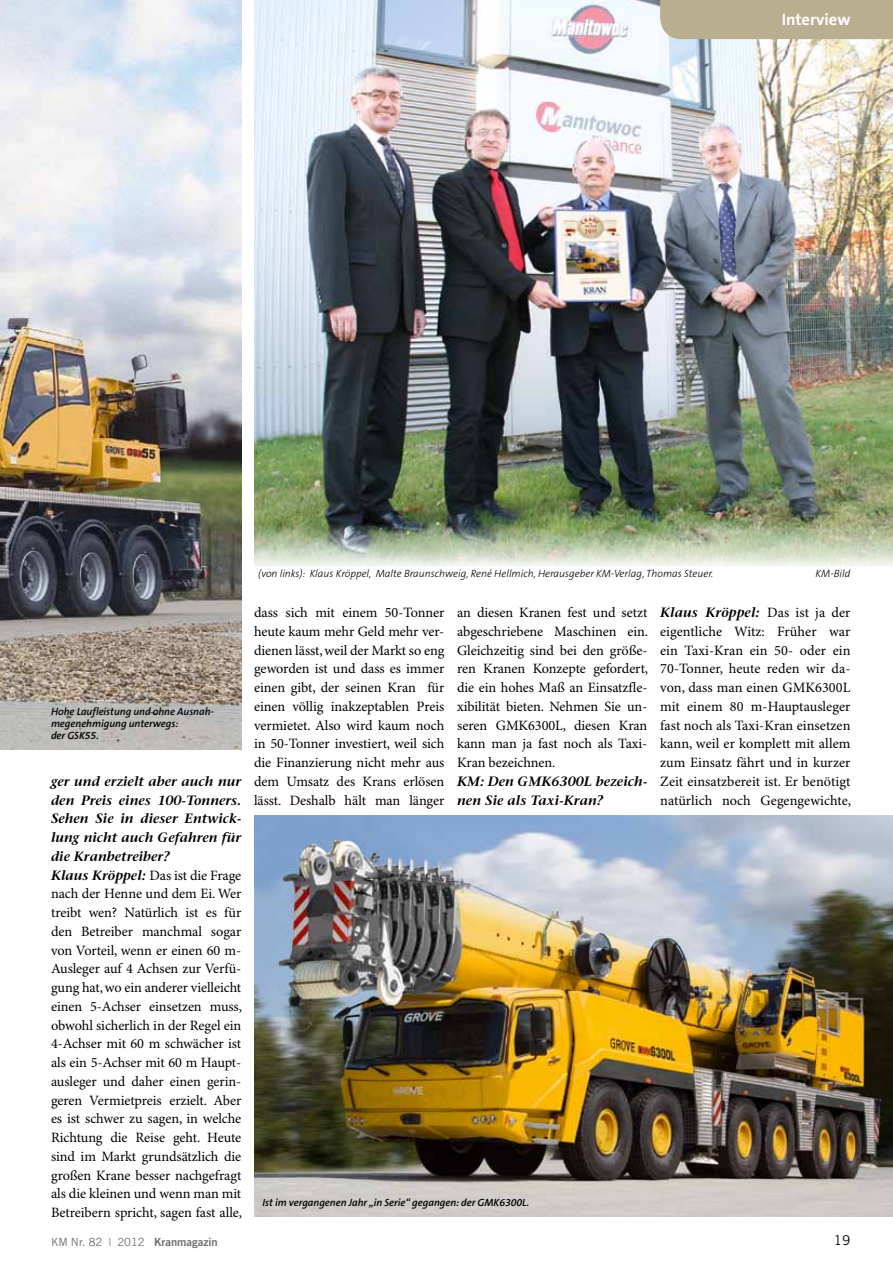
<style>
.page{position:relative;width:893px;height:1263px;background:#fff}
.page>*{position:absolute;margin:0;border:0;box-sizing:border-box;transform-origin:0 0}
.t1{font:700 16.5px "The Sans B7";color:#fff}
.t2{font:14.25px/18.8px "Minion Pro";letter-spacing:-.005em;color:#000;text-align:justify}
.t3{font:italic 600 13.5px/18.8px "Stone Serif";color:#000;text-align:justify}
.t4{font:13.5px "Trade Gothic";color:#000}
.t5{font:11.25px "Trade Gothic";color:#6e6e6e}
.t6{font:italic 600 10.5px/12.3px "The Sans B6";letter-spacing:-.005em;color:#000}
.t7{font:italic 300 10.5px "The Sans B3";color:#000}
.s1{font-family:"Stone Serif";font-weight:600;font-style:italic;font-size:13.5px}
.s2{font-family:"Minion Pro";font-weight:400;font-style:normal;font-size:14.25px}
.s3{font-family:"Trade Gothic Bold Two"}
</style>
<div class="page">
<img style="left:0;top:0;width:241px;height:750px">
<img style="left:254px;top:0;width:639px;height:566px">
<div style="left:660px;top:0;width:233px;height:39px;background:#baae90"></div>
<img style="left:254px;top:816px;width:639px;height:400px">
<p class="t1" style="left:782px;top:11px;width:70px">Interview</p>
<p class="t6" style="left:51px;top:705px;width:165px">Hohe Laufleistung und ohne Ausnah&shy;megenehmigung unterwegs:<br>der GSK55.</p>
<p class="t3" style="left:51px;top:772px;width:192px">ger und erzielt aber auch nur den Preis eines 100-Tonners.<br>Sehen Sie in dieser Entwick&shy;lung nicht auch Gefahren für die Kranbetreiber?</p>
<p class="t2" style="left:51px;top:866px;width:193px"><span class="s1">Klaus Kröppel:</span> Das ist die Frage nach der Henne und dem Ei. Wer treibt wen? Natürlich ist es für den Betreiber manchmal sogar von Vorteil, wenn er einen 60 m-Ausleger auf 4 Achsen zur Verfü&shy;gung hat, wo ein anderer vielleicht einen 5-Achser einsetzen muss, obwohl sicherlich in der Regel ein 4-Achser mit 60 m schwächer ist als ein 5-Achser mit 60 m Haupt&shy;ausleger und daher einen gerin&shy;geren Vermietpreis erzielt. Aber es ist schwer zu sagen, in welche Richtung die Reise geht. Heute sind im Markt grundsätzlich die großen Krane besser nachgefragt als die kleinen und wenn man mit Betreibern spricht, sagen fast alle,</p>
<p class="t7" style="left:258px;top:568px;width:457px">(von links): Klaus Kröppel, Malte Braunschweig, René Hellmich, Herausgeber KM-Verlag, Thomas Steuer.</p>
<p class="t7" style="left:816px;top:568px;width:36px">KM-Bild</p>
<p class="t2" style="left:254px;top:604px;width:192px">dass sich mit einem 50-Tonner heute kaum mehr Geld mehr ver&shy;dienen lässt, weil der Markt so eng geworden ist und dass es immer einen gibt, der seinen Kran für einen völlig inakzeptablen Preis vermietet. Also wird kaum noch in 50-Tonner investiert, weil sich die Finanzierung nicht mehr aus dem Umsatz des Krans erlösen lässt. Deshalb hält man länger</p>
<p class="t2" style="left:457px;top:604px;width:193px">an diesen Kranen fest und setzt abgeschriebene Maschinen ein.<br>Gleichzeitig sind bei den größe&shy;ren Kranen Konzepte gefordert, die ein hohes Maß an Einsatzfle&shy;xibilität bieten. Nehmen Sie un&shy;seren GMK6300L, diesen Kran kann man ja fast noch als Taxi-Kran bezeichnen.</p>
<p class="t3" style="left:457px;top:772px;width:192px">KM: Den GMK6300L bezeich&shy;nen Sie als Taxi-Kran?</p>
<p class="t3" style="left:660px;top:603px;width:192px">Klaus Kröppel: <span class="s2">Das ist ja der</span></p>
<p class="t2" style="left:660px;top:622px;width:193px">eigentliche Witz: Früher war ein Taxi-Kran ein 50- oder ein 70-Tonner, heute reden wir da&shy;von, dass man einen GMK6300L mit einem 80 m-Hauptausleger fast noch als Taxi-Kran einsetzen kann, weil er komplett mit allem zum Einsatz fährt und in kurzer Zeit einsatzbereit ist. Er benötigt natürlich noch Gegengewichte,</p>
<p class="t6" style="left:263px;top:1196px;width:268px">Ist im vergangenen Jahr „in Serie“ gegangen: der GMK6300L.</p>
<p class="t5" style="left:51px;top:1235px;width:168px">KM Nr. 82 | 2012 <span class="s3">Kranmagazin</span></p>
<p class="t4" style="left:834px;top:1232px;width:18px">19</p>
</div>
